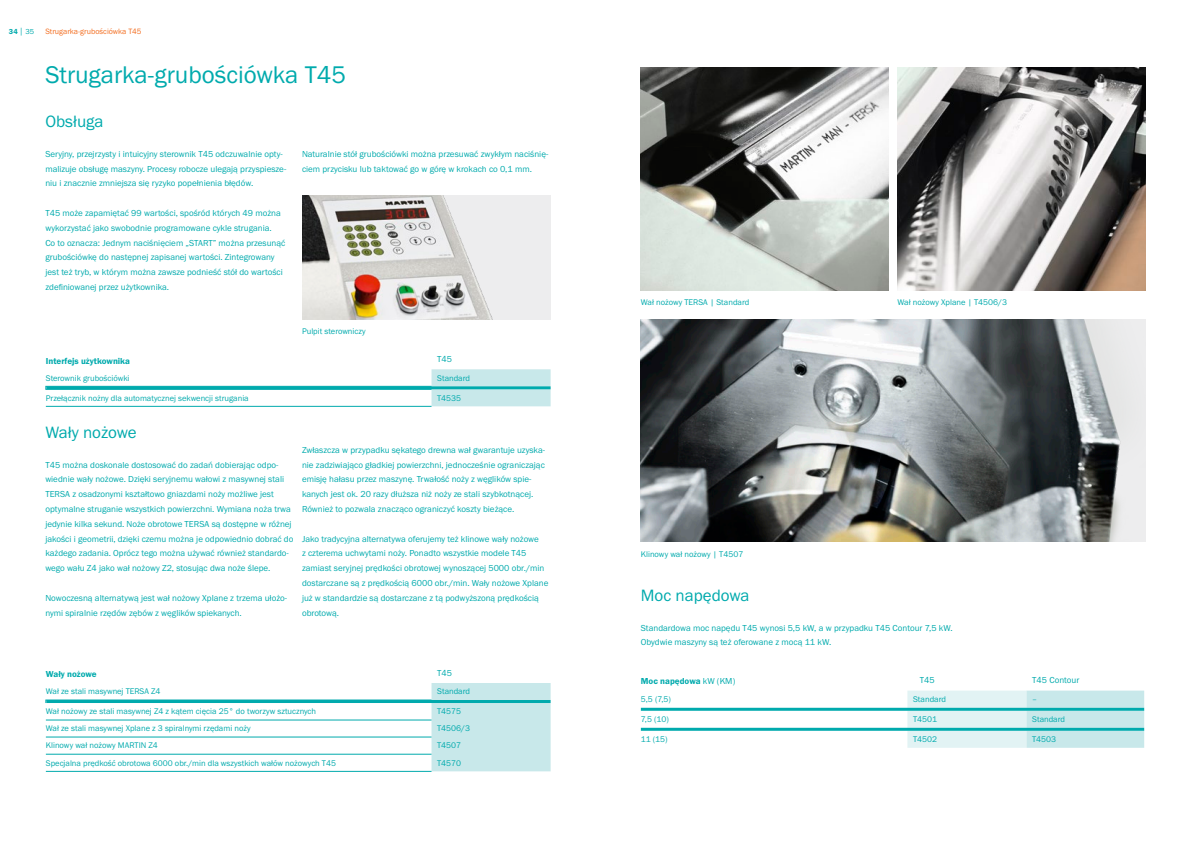
<style>
.page{position:relative;width:1191px;height:842px;background:#fff}
.page>*{position:absolute;margin:0;border:0;box-sizing:border-box;transform-origin:0 0}
.t1{font:25px "Franklin Gothic URW Boo";color:#00aaad}
.t2{font:17px "Franklin Gothic URW Boo";color:#00aaad}
.t3{font:9px/14.8px "Franklin Gothic URW Boo";color:#00aaad}
.t4{font:9px "Franklin Gothic URW Dem";color:#00aaad}
.t5{font:8.5px "Franklin Gothic URW Boo";color:#00aaad}
.t6{font:8px "Franklin Gothic URW Boo";color:#f36e21}
.t7{font:7.5px "Franklin Gothic URW Dem";color:#00aaad}
.s1{font-family:"Franklin Gothic URW Boo";font-size:9.4px}
.s2{font-family:"Franklin Gothic URW Boo"}
</style>
<div class="page">
<img style="left:641px;top:68px;width:248px;height:222px">
<img style="left:897px;top:68px;width:248px;height:222px">
<img style="left:641px;top:320px;width:504px;height:222px">
<div style="left:302px;top:196px;width:248px;height:124px;background:#ededee"></div>
<img style="left:302px;top:196px;width:191px;height:124px">
<svg style="left:45px;top:683px;width:505px;height:88px"></svg>
<hr style="left:46px;top:720px;width:385px;height:1px;background:#00aaad">
<hr style="left:46px;top:737px;width:385px;height:1px;background:#00aaad">
<hr style="left:46px;top:754px;width:385px;height:1px;background:#00aaad">
<hr style="left:46px;top:771px;width:385px;height:1px;background:#00aaad">
<hr style="left:46px;top:406px;width:385px;height:1px;background:#00aaad">
<svg style="left:45px;top:369px;width:505px;height:37px"></svg>
<hr style="left:45px;top:389px;width:386px;height:1px;background:#00aaad">
<svg style="left:641px;top:691px;width:503px;height:57px"></svg>
<p class="t7" style="left:9px;top:26px;width:27px">34 <span class="s1">|</span> <span class="s2">35</span></p>
<p class="t6" style="left:45px;top:26px;width:98px">Strugarka-grubościówka T45</p>
<h1 class="t1" style="left:45px;top:59px;width:302px">Strugarka-grubościówka T45</h1>
<h2 class="t2" style="left:45px;top:111px;width:60px">Obsługa</h2>
<p class="t3" style="left:45px;top:146px;width:242px">Seryjny, przejrzysty i intuicyjny sterownik T45 odczuwalnie opty&shy;malizuje obsługę maszyny. Procesy robocze ulegają przyspiesze&shy;niu i znacznie zmniejsza się ryzyko popełnienia błędów.</p>
<p class="t3" style="left:45px;top:205px;width:241px">T45 może zapamiętać 99 wartości, spośród których 49 można wykorzystać jako swobodnie programowane cykle strugania.<br>Co to oznacza: Jednym naciśnięciem „START” można przesunąć grubościówkę do następnej zapisanej wartości. Zintegrowany jest też tryb, w którym można zawsze podnieść stół do wartości zdefiniowanej przez użytkownika.</p>
<p class="t3" style="left:302px;top:146px;width:248px">Naturalnie stół grubościówki można przesuwać zwykłym naciśnię&shy;ciem przycisku lub taktować go w górę w krokach co 0,1 mm.</p>
<p class="t5" style="left:302px;top:326px;width:65px">Pulpit sterowniczy</p>
<p class="t4" style="left:46px;top:355px;width:86px">Interfejs użytkownika</p>
<p class="t3" style="left:437px;top:352px;width:16px">T45</p>
<p class="t5" style="left:46px;top:373px;width:85px">Sterownik grubościówki</p>
<p class="t5" style="left:437px;top:373px;width:34px">Standard</p>
<p class="t5" style="left:46px;top:393px;width:204px">Przełącznik nożny dla automatycznej sekwencji strugania</p>
<p class="t5" style="left:437px;top:393px;width:26px">T4535</p>
<h2 class="t2" style="left:45px;top:422px;width:93px">Wały nożowe</h2>
<p class="t3" style="left:45px;top:457px;width:250px">T45 można doskonale dostosować do zadań dobierając odpo&shy;wiednie wały nożowe. Dzięki seryjnemu wałowi z masywnej stali TERSA z osadzonymi kształtowo gniazdami noży możliwe jest optymalne struganie wszystkich powierzchni. Wymiana noża trwa jedynie kilka sekund. Noże obrotowe TERSA są dostępne w różnej jakości i geometrii, dzięki czemu można je odpowiednio dobrać do każdego zadania. Oprócz tego można używać również standardo&shy;wego wału Z4 jako wał nożowy Z2, stosując dwa noże ślepe.</p>
<p class="t3" style="left:45px;top:590px;width:243px">Nowoczesną alternatywą jest wał nożowy Xplane z trzema ułożo&shy;nymi spiralnie rzędów zębów z węglików spiekanych.</p>
<p class="t3" style="left:302px;top:442px;width:244px">Zwłaszcza w przypadku sękatego drewna wał gwarantuje uzyska&shy;nie zadziwiająco gładkiej powierzchni, jednocześnie ograniczając emisję hałasu przez maszynę. Trwałość noży z węglików spie&shy;kanych jest ok. 20 razy dłuższa niż noży ze stali szybkotnącej.<br>Również to pozwala znacząco ograniczyć koszty bieżące.</p>
<p class="t3" style="left:302px;top:531px;width:248px">Jako tradycyjna alternatywa oferujemy też klinowe wały nożowe<br>z czterema uchwytami noży. Ponadto wszystkie modele T45 zamiast seryjnej prędkości obrotowej wynoszącej 5000 obr./min dostarczane są z prędkością 6000 obr./min. Wały nożowe Xplane już w standardzie są dostarczane z tą podwyższoną prędkością obrotową.</p>
<p class="t4" style="left:46px;top:669px;width:52px">Wały nożowe</p>
<p class="t3" style="left:437px;top:665px;width:16px">T45</p>
<p class="t5" style="left:46px;top:686px;width:116px">Wał ze stali masywnej TERSA Z4</p>
<p class="t5" style="left:437px;top:686px;width:34px">Standard</p>
<p class="t5" style="left:46px;top:706px;width:272px">Wał nożowy ze stali masywnej Z4 z kątem cięcia 25° do tworzyw sztucznych</p>
<p class="t5" style="left:437px;top:706px;width:26px">T4575</p>
<p class="t5" style="left:46px;top:723px;width:206px">Wał ze stali masywnej Xplane z 3 spiralnymi rzędami noży</p>
<p class="t5" style="left:437px;top:723px;width:34px">T4506/3</p>
<p class="t5" style="left:46px;top:740px;width:114px">Klinowy wał nożowy MARTIN Z4</p>
<p class="t5" style="left:437px;top:740px;width:26px">T4507</p>
<p class="t5" style="left:46px;top:757px;width:292px">Specjalna prędkość obrotowa 6000 obr./min dla wszystkich wałów nożowych T45</p>
<p class="t5" style="left:437px;top:757px;width:26px">T4570</p>
<p class="t5" style="left:641px;top:297px;width:110px">Wał nożowy TERSA | Standard</p>
<p class="t5" style="left:897px;top:297px;width:111px">Wał nożowy Xplane | T4506/3</p>
<p class="t5" style="left:641px;top:548px;width:104px">Klinowy wał nożowy | T4507</p>
<h2 class="t2" style="left:641px;top:585px;width:110px">Moc napędowa</h2>
<p class="t3" style="left:641px;top:620px;width:313px">Standardowa moc napędu T45 wynosi 5,5 kW, a w przypadku T45 Contour 7,5 kW.<br>Obydwie maszyny są też oferowane z mocą 11 kW.</p>
<p class="t4" style="left:641px;top:675px;width:96px">Moc napędowa <span class="s2">kW (KM)</span></p>
<p class="t3" style="left:920px;top:672px;width:16px">T45</p>
<p class="t3" style="left:1032px;top:672px;width:49px">T45 Contour</p>
<p class="t5" style="left:641px;top:694px;width:32px">5,5 (7,5)</p>
<p class="t5" style="left:913px;top:694px;width:34px">Standard</p>
<p class="t5" style="left:1032px;top:694px;width:6px">–</p>
<p class="t5" style="left:641px;top:714px;width:30px">7,5 (10)</p>
<p class="t5" style="left:913px;top:714px;width:26px">T4501</p>
<p class="t5" style="left:1032px;top:714px;width:34px">Standard</p>
<p class="t5" style="left:641px;top:734px;width:28px">11 (15)</p>
<p class="t5" style="left:913px;top:734px;width:26px">T4502</p>
<p class="t5" style="left:1032px;top:734px;width:26px">T4503</p>
</div>
